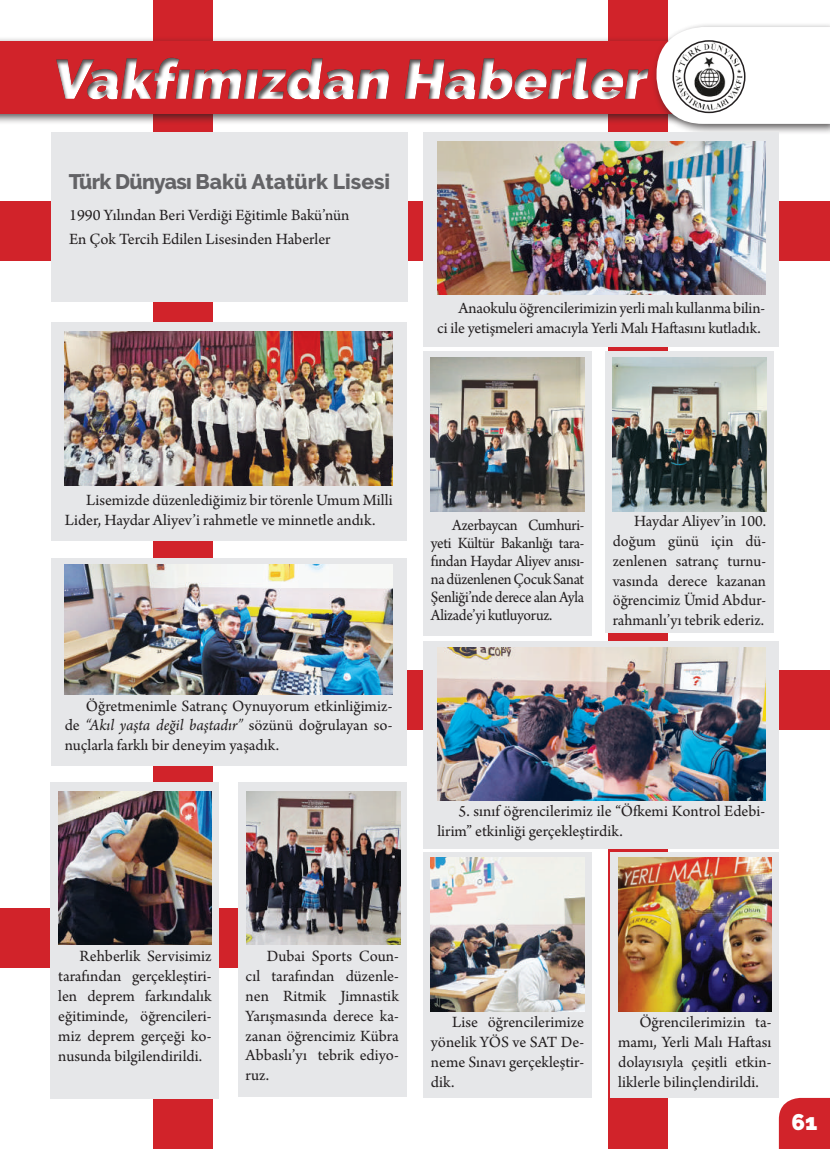
<style>
.page{position:relative;width:830px;height:1149px;background:#fff}
.page>*{position:absolute;margin:0;border:0;box-sizing:border-box;transform-origin:0 0}
.t1{font:900 55.5px "Raleway";color:#fff}
.t2{font:900 22.5px "Raleway";color:#fff}
.t3{font:800 21px "Raleway";color:#636366}
.t4{font:16.5px/19.8px "Arno Pro";color:#231f20;text-align:justify}
.t5{font:16.5px/18px "Arno Pro";color:#231f20;text-align:justify;scale:.95 1}
.s1{font-style:italic}
</style>
<div class="page">
<svg style="left:778px;top:1097px;width:51px;height:51px;background:#d43238"></svg>
<div style="left:0;top:201px;width:829px;height:59px;background:#d1232a"></div>
<div style="left:165px;top:670px;width:664px;height:59px;background:#d1232a"></div>
<div style="left:0;top:908px;width:285px;height:59px;background:#d1232a"></div>
<div style="left:153px;top:0;width:60px;height:1148px;background:#d1232a"></div>
<div style="left:608px;top:0;width:60px;height:1148px;background:#d1232a"></div>
<div style="left:0;top:36px;width:829px;height:89px;background:#231f20;opacity:.75"></div>
<div style="left:0;top:41px;width:828px;height:73px;background:#d1232a"></div>
<div style="left:651px;top:22px;width:178px;height:113px;background:#231f20;opacity:.75"></div>
<div style="left:656px;top:27px;width:173px;height:97px;background:#fff"></div>
<div style="left:37px;top:46px;width:687px;height:66px;background:#231f20;opacity:.75"></div>
<img style="left:672px;top:42px;width:73px;height:68px">
<div style="left:672px;top:40px;width:73px;height:73px;border:2px solid #231f20;border-radius:50%"></div>
<div style="left:683px;top:51px;width:51px;height:51px;border:2px solid #231f20;border-radius:50%"></div>
<div style="left:238px;top:781px;width:168px;height:315px;background:#e6e7e9"></div>
<div style="left:51px;top:132px;width:356px;height:169px;background:#e6e7e9"></div>
<div style="left:423px;top:641px;width:355px;height:207px;background:#e6e7e9"></div>
<div style="left:51px;top:557px;width:355px;height:208px;background:#e6e7e9"></div>
<div style="left:423px;top:132px;width:355px;height:215px;background:#e6e7e9"></div>
<div style="left:51px;top:322px;width:355px;height:218px;background:#e6e7e9"></div>
<img style="left:437px;top:647px;width:327px;height:153px">
<img style="left:65px;top:564px;width:327px;height:130px">
<img style="left:437px;top:142px;width:327px;height:153px">
<img style="left:65px;top:332px;width:327px;height:153px">
<div style="left:423px;top:852px;width:168px;height:245px;background:#e6e7e9"></div>
<img style="left:430px;top:857px;width:154px;height:153px">
<div style="left:605px;top:351px;width:168px;height:281px;background:#e6e7e9"></div>
<div style="left:51px;top:781px;width:168px;height:316px;background:#e6e7e9"></div>
<img style="left:612px;top:358px;width:153px;height:153px">
<img style="left:58px;top:791px;width:153px;height:152px">
<img style="left:247px;top:791px;width:153px;height:152px">
<div style="left:423px;top:351px;width:168px;height:285px;background:#e6e7e9"></div>
<div style="left:610px;top:852px;width:168px;height:245px;background:#e6e7e9"></div>
<img style="left:431px;top:358px;width:153px;height:153px">
<img style="left:618px;top:857px;width:153px;height:153px">
<h1 class="t1" style="left:51px;top:47px;width:604px">Vakfımızdan Haberler</h1>
<p class="t3" style="left:69px;top:170px;width:323px">Türk Dünyası Bakü Atatürk Lisesi</p>
<p class="t4" style="left:69px;top:203px;width:282px;line-height:24px">1990 Yılından Beri Verdiği Eğitimle Bakü’nün<br>En Çok Tercih Edilen Lisesinden Haberler</p>
<p class="t4" style="left:437px;top:299px;width:329px;text-align:right">Anaokulu öğrencilerimizin yerli malı kullanma bilin-<br>ci ile yetişmeleri amacıyla Yerli Malı Haftasını kutladık.</p>
<p class="t4" style="left:65px;top:490px;width:329px;text-indent:21px">Lisemizde düzenlediğimiz bir törenle Umum Milli<br>Lider, Haydar Aliyev’i rahmetle ve minnetle andık.</p>
<p class="t4" style="left:65px;top:696px;width:329px;text-indent:21px">Öğretmenimle Satranç Oynuyorum etkinliğimiz&shy;de <span class="s1">“Akıl yaşta değil baştadır”</span> sözünü doğrulayan so&shy;nuçlarla farklı bir deneyim yaşadık.</p>
<p class="t5" style="left:431px;top:516px;width:163px;text-indent:21px">Azerbaycan Cumhuri&shy;yeti Kültür Bakanlığı tara&shy;fından Haydar Aliyev anısı&shy;na düzenlenen Çocuk Sanat Şenliği’nde derece alan Ayla Alizade’yi kutluyoruz.</p>
<p class="t4" style="left:612px;top:512px;width:155px;text-indent:21px">Haydar Aliyev’in 100. doğum günü için dü&shy;zenlenen satranç turnu&shy;vasında derece kazanan öğrencimiz Ümid Abdur&shy;rahmanlı’yı tebrik ederiz.</p>
<p class="t4" style="left:437px;top:801px;width:329px;text-indent:21px">5. sınıf öğrencilerimiz ile “Öfkemi Kontrol Edebi&shy;lirim” etkinliği gerçekleştirdik.</p>
<p class="t4" style="left:58px;top:947px;width:155px;text-indent:21px">Rehberlik Servisimiz tarafından gerçekleştiri&shy;len deprem farkındalık eğitiminde, öğrencileri&shy;miz deprem gerçeği ko&shy;nusunda bilgilendirildi.</p>
<p class="t4" style="left:245px;top:947px;width:155px;text-indent:21px">Dubai Sports Coun&shy;cıl tarafından düzenle&shy;nen Ritmik Jimnastik Yarışmasında derece ka&shy;zanan öğrencimiz Kübra Abbaslı’yı tebrik ediyo&shy;ruz.</p>
<p class="t4" style="left:430px;top:1012px;width:155px;text-indent:21px">Lise öğrencilerimize yönelik YÖS ve SAT De&shy;neme Sınavı gerçekleştir&shy;dik.</p>
<p class="t4" style="left:618px;top:1012px;width:155px;text-indent:21px">Öğrencilerimizin ta&shy;mamı, Yerli Malı Haftası dolayısıyla çeşitli etkin&shy;liklerle bilinçlendirildi.</p>
<h2 class="t2" style="left:791px;top:1108px;width:28px">61</h2>
</div>
